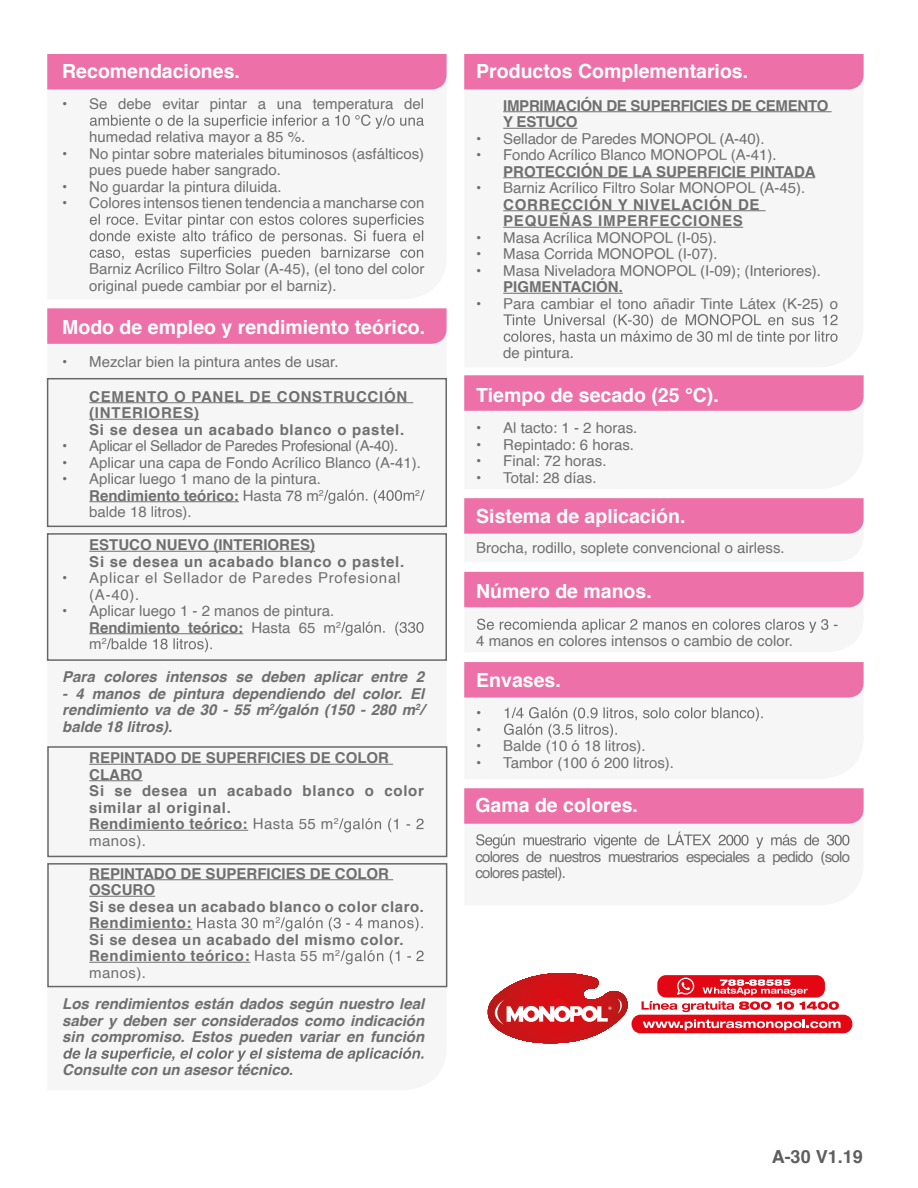
<style>
.page{position:relative;width:918px;height:1188px;background:#fff}
.page>*{position:absolute;margin:0;border:0;box-sizing:border-box;transform-origin:0 0}
.t1{font:700 19.5px "Helvetica";color:#fff}
.t2{font:700 18px "Helvetica";color:#5f5d5d}
.t3{font:15px/16.5px "Helvetica";color:#706f6f}
.t4{font:700 15px/16.5px "Helvetica";letter-spacing:.04em;color:#706f6f}
.t5{font:italic 700 15px/16.5px "Helvetica";color:#706f6f;text-align:justify}
.t6{font:15px/16.5px "Helvetica";letter-spacing:-.05em;color:#706f6f}
.t7{font:15px "Helvetica";letter-spacing:-.03em;color:#706f6f}
.t8{font:15px/16.5px "Helvetica";letter-spacing:.05em;color:#706f6f}
.t9{font:700 15px "Helvetica";color:#706f6f}
.t10{font:700 15px/16.5px "Helvetica";letter-spacing:-.02em;color:#706f6f}
.t11{font:8.7px "Helvetica";color:#706f6f}
.s1{font-weight:700}
.s2{font-weight:400}
</style>
<div class="page">
<div style="left:47px;top:89px;width:388px;height:167px;background:#f6f6f6"></div>
<div style="left:47px;top:377px;width:400px;height:611px;background:#f6f6f6"></div>
<div style="left:464px;top:89px;width:388px;height:204px;background:#f6f6f6"></div>
<div style="left:47px;top:54px;width:400px;height:35px;background:#ed71a8"></div>
<div style="left:47px;top:308px;width:400px;height:36px;background:#ed71a8"></div>
<div style="left:464px;top:375px;width:400px;height:36px;background:#ed71a8"></div>
<div style="left:464px;top:54px;width:400px;height:35px;background:#ed71a8"></div>
<div style="left:464px;top:498px;width:400px;height:36px;background:#ed71a8"></div>
<div style="left:464px;top:662px;width:400px;height:36px;background:#ed71a8"></div>
<hr style="left:89px;top:402px;width:324px;height:1px;background:#706f6f">
<hr style="left:89px;top:419px;width:110px;height:1px;background:#706f6f">
<hr style="left:89px;top:501px;width:150px;height:1px;background:#706f6f">
<hr style="left:89px;top:551px;width:226px;height:1px;background:#706f6f">
<hr style="left:89px;top:633px;width:154px;height:1px;background:#706f6f">
<hr style="left:89px;top:764px;width:304px;height:1px;background:#706f6f">
<hr style="left:89px;top:780px;width:54px;height:1px;background:#706f6f">
<hr style="left:89px;top:830px;width:159px;height:1px;background:#706f6f">
<hr style="left:89px;top:879px;width:304px;height:1px;background:#706f6f">
<hr style="left:89px;top:896px;width:66px;height:1px;background:#706f6f">
<hr style="left:89px;top:929px;width:103px;height:1px;background:#706f6f">
<hr style="left:89px;top:962px;width:161px;height:1px;background:#706f6f">
<svg style="left:90px;top:115px;width:334px;height:14px"></svg>
<svg style="left:90px;top:214px;width:334px;height:47px"></svg>
<svg style="left:324px;top:490px;width:90px;height:14px"></svg>
<svg style="left:420px;top:490px;width:5px;height:11px"></svg>
<svg style="left:341px;top:622px;width:83px;height:14px"></svg>
<svg style="left:107px;top:638px;width:105px;height:14px"></svg>
<svg style="left:339px;top:818px;width:85px;height:14px"></svg>
<svg style="left:197px;top:917px;width:77px;height:11px"></svg>
<svg style="left:280px;top:917px;width:143px;height:14px"></svg>
<svg style="left:340px;top:950px;width:84px;height:14px"></svg>
<svg style="left:63px;top:1047px;width:361px;height:15px"></svg>
<hr style="left:503px;top:111px;width:329px;height:1px;background:#706f6f">
<hr style="left:503px;top:128px;width:75px;height:1px;background:#706f6f">
<hr style="left:503px;top:177px;width:312px;height:1px;background:#706f6f">
<hr style="left:503px;top:210px;width:262px;height:1px;background:#706f6f">
<hr style="left:503px;top:227px;width:240px;height:1px;background:#706f6f">
<hr style="left:503px;top:293px;width:120px;height:1px;background:#706f6f">
<svg style="left:503px;top:314px;width:335px;height:31px"></svg>
<svg style="left:464px;top:572px;width:400px;height:61px"></svg>
<svg style="left:504px;top:707px;width:259px;height:31px"></svg>
<div style="left:632px;top:1015px;width:220px;height:18px;background:#e30613;border-radius:9px"></div>
<svg style="left:643px;top:1019px;width:198px;height:11px"></svg>
<svg style="left:642px;top:1001px;width:129px;height:11px"></svg>
<svg style="left:777px;top:1001px;width:17px;height:9px"></svg>
<svg style="left:800px;top:1001px;width:39px;height:9px"></svg>
<div style="left:657px;top:975px;width:168px;height:23px;background:#e30613;border-radius:9px"></div>
<svg style="left:703px;top:979px;width:105px;height:16px"></svg>
<svg style="left:677px;top:978px;width:17px;height:17px"></svg>
<svg style="left:488px;top:973px;width:140px;height:70px"></svg>
<div style="left:464px;top:788px;width:400px;height:36px;background:#ed71a8"></div>
<svg style="left:476px;top:832px;width:373px;height:17px"></svg>
<div style="left:47px;top:378px;width:400px;height:149px;border:2px solid #666867"></div>
<div style="left:47px;top:533px;width:400px;height:128px;border:2px solid #666867"></div>
<div style="left:47px;top:746px;width:400px;height:111px;border:2px solid #666867"></div>
<div style="left:47px;top:863px;width:400px;height:124px;border:2px solid #666867"></div>
<h1 class="t1" style="left:62px;top:55px;width:179px">Recomendaciones.</h1>
<p class="t3" style="left:62px;top:96px;width:364px">• Se debe evitar pintar a una temperatura del</p>
<p class="t3" style="left:89px;top:129px;width:217px">humedad relativa mayor a 85 %.</p>
<p class="t3" style="left:89px;top:146px;width:337px;text-indent:-27px">• No pintar sobre materiales bituminosos (asfálticos) pues puede haber sangrado.</p>
<p class="t3" style="left:62px;top:179px;width:221px">• No guardar la pintura diluida.</p>
<p class="t3" style="left:62px;top:195px;width:364px">• Colores intensos tienen tendencia a mancharse con</p>
<p class="t3" style="left:89px;top:261px;width:337px">Barniz Acrílico Filtro Solar (A-45), (el tono del color original puede cambiar por el barniz).</p>
<h1 class="t1" style="left:62px;top:312px;width:364px">Modo de empleo y rendimiento teórico.</h1>
<p class="t3" style="left:62px;top:354px;width:278px">• Mezclar bien la pintura antes de usar.</p>
<p class="t4" style="left:89px;top:388px;width:320px">CEMENTO O PANEL DE CONSTRUCCIÓN (INTERIORES)<br>Si se desea un acabado blanco o pastel.</p>
<p class="t7" style="left:62px;top:434px;width:338px">• Aplicar el Sellador de Paredes Profesional (A-40).</p>
<p class="t3" style="left:62px;top:455px;width:360px">• Aplicar una capa de Fondo Acrílico Blanco (A-41).</p>
<p class="t3" style="left:62px;top:471px;width:263px;text-align:right">• Aplicar luego 1 mano de la pintura.<br><span class="s1">Rendimiento teórico:</span> Hasta 78 m<sup>2</sup></p>
<p class="t11" style="left:415px;top:486px;width:6px">2</p>
<p class="t3" style="left:89px;top:504px;width:104px">balde 18 litros).</p>
<p class="t4" style="left:89px;top:537px;width:317px">ESTUCO NUEVO (INTERIORES)<br>Si se desea un acabado blanco o pastel.</p>
<p class="t8" style="left:89px;top:570px;width:313px;text-indent:-27px">• Aplicar el Sellador de Paredes Profesional (A-40).</p>
<p class="t3" style="left:89px;top:603px;width:253px;text-indent:-27px">• Aplicar luego 1 - 2 manos de pintura.<br><span class="s1">Rendimiento teórico:</span> Hasta 65 m<sup>2 </sup>m<sup>2</sup></p>
<p class="t5" style="left:62px;top:669px;width:363px">Para colores intensos se deben aplicar entre 2</p>
<p class="t5" style="left:62px;top:685px;width:363px">- 4 manos de pintura dependiendo del color. El rendimiento va de 30 - 55 m<sup>2</sup>/galón (150 - 280 m<sup>2</sup>/ balde 18 litros).</p>
<p class="t4" style="left:89px;top:750px;width:336px">REPINTADO DE SUPERFICIES DE COLOR<br>CLARO<br>Si se desea un acabado blanco o color similar al original.<br>Rendimiento teórico: <span class="s2">Hasta 55 m</span><sup>2<br></sup><span class="s2">manos).</span></p>
<p class="t4" style="left:89px;top:865px;width:336px">REPINTADO DE SUPERFICIES DE COLOR<br>OSCURO<br>Si se desea un acabado blanco o color claro.<br>Rendimiento:</p>
<p class="t11" style="left:275px;top:913px;width:6px">2</p>
<p class="t4" style="left:89px;top:931px;width:316px">Si se desea un acabado del mismo color.<br>Rendimiento teórico: <span class="s2">Hasta 55 m</span><sup>2<br></sup><span class="s2">manos).</span></p>
<p class="t5" style="left:62px;top:996px;width:364px">Los rendimientos están dados según nuestro leal saber y deben ser considerados como indicación sin compromiso. Estos pueden variar en función</p>
<p class="t5" style="left:62px;top:1062px;width:232px">Consulte con un asesor técnico.</p>
<h1 class="t1" style="left:476px;top:55px;width:273px">Productos Complementarios.</h1>
<p class="t10" style="left:503px;top:97px;width:327px">IMPRIMACIÓN DE SUPERFICIES DE CEMENTO<br>Y ESTUCO</p>
<p class="t3" style="left:476px;top:131px;width:290px">• Sellador de Paredes MONOPOL (A-40).</p>
<p class="t3" style="left:476px;top:147px;width:302px">• Fondo Acrílico Blanco MONOPOL (A-41).</p>
<p class="t9" style="left:503px;top:159px;width:314px">PROTECCIÓN DE LA SUPERFICIE PINTADA</p>
<p class="t3" style="left:476px;top:180px;width:331px">• Barniz Acrílico Filtro Solar MONOPOL (A-45).</p>
<p class="t4" style="left:503px;top:196px;width:258px">CORRECCIÓN Y NIVELACIÓN DE<br>PEQUEÑAS IMPERFECCIONES</p>
<p class="t3" style="left:476px;top:230px;width:242px">• Masa Acrílica MONOPOL (I-05).</p>
<p class="t3" style="left:476px;top:246px;width:243px">• Masa Corrida MONOPOL (I-07).</p>
<p class="t3" style="left:476px;top:263px;width:346px">• Masa Niveladora MONOPOL (I-09); (Interiores).</p>
<p class="t9" style="left:503px;top:275px;width:121px">PIGMENTACIÓN.</p>
<p class="t3" style="left:476px;top:296px;width:363px">• Para cambiar el tono añadir Tinte Látex (K-25) o</p>
<p class="t3" style="left:503px;top:345px;width:72px">de pintura.</p>
<h1 class="t1" style="left:476px;top:379px;width:244px">Tiempo de secado (25 °C).</h1>
<p class="t3" style="left:476px;top:420px;width:163px">• Al tacto: 1 - 2 horas.</p>
<p class="t3" style="left:476px;top:437px;width:159px">• Repintado: 6 horas.</p>
<p class="t3" style="left:476px;top:453px;width:132px">• Final: 72 horas.</p>
<p class="t3" style="left:476px;top:470px;width:122px">• Total: 28 días.</p>
<h1 class="t1" style="left:476px;top:501px;width:211px">Sistema de aplicación.</h1>
<p class="t3" style="left:476px;top:540px;width:310px">Brocha, rodillo, soplete convencional o airless.</p>
<h1 class="t1" style="left:476px;top:576px;width:177px">Número de manos.</h1>
<p class="t3" style="left:476px;top:633px;width:318px">4 manos en colores intensos o cambio de color.</p>
<h1 class="t1" style="left:476px;top:664px;width:86px">Envases.</h1>
<p class="t3" style="left:476px;top:705px;width:7px">• •</p>
<p class="t3" style="left:476px;top:738px;width:171px">• Balde (10 ó 18 litros).</p>
<p class="t3" style="left:476px;top:755px;width:199px">• Tambor (100 ó 200 litros).</p>
<h1 class="t1" style="left:475px;top:790px;width:164px">Gama de colores.</h1>
<p class="t6" style="left:475px;top:849px;width:376px">colores de nuestros muestrarios especiales a pedido (solo colores pastel).</p>
<p class="t2" style="left:772px;top:1142px;width:93px">A-30 V1.19</p>
</div>
